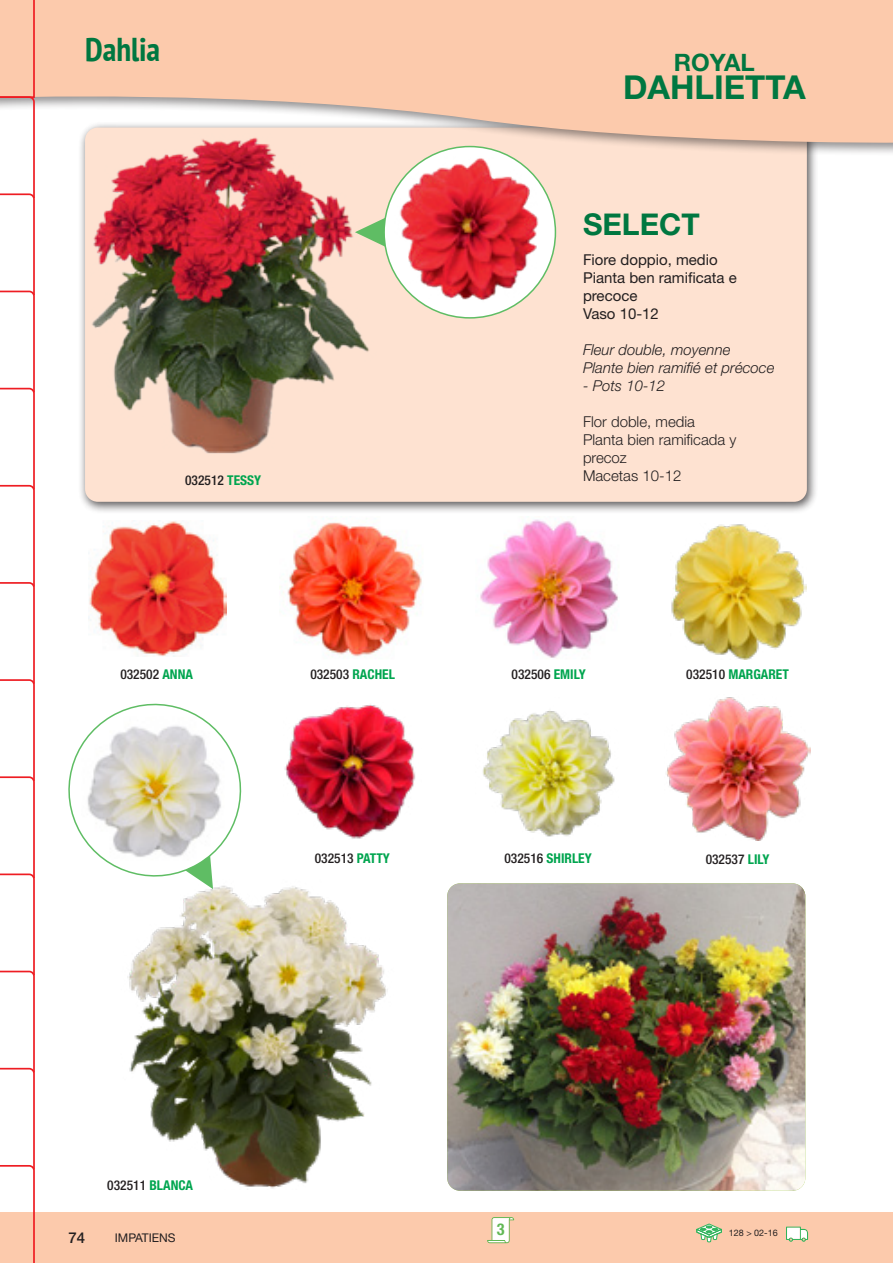
<style>
.page{position:relative;width:893px;height:1263px;background:#fff}
.page>*{position:absolute;margin:0;border:0;box-sizing:border-box;transform-origin:0 0}
.t1{font:700 33px "Helvetica Neue LT Std";color:#007740}
.t2{font:700 condensed 33px "PT Sans";color:#007740}
.t3{font:700 30px "Helvetica Neue LT Std";color:#007740}
.t4{font:700 24px "Helvetica Neue LT Std";color:#007740}
.Dida{font:700 condensed 16.35px "Helvetica Neue LT Std";color:#61b854}
.t5{font:italic 300 15px "Helvetica Neue LT Std";color:#231f20}
.t6{font:300 15px/18px "Helvetica Neue LT Std";color:#231f20}
.t7{font:15px/18px "Helvetica Neue LT Std";color:#231f20}
.t8{font:500 15px "Helvetica Neue LT Std";color:#231f20}
.Dida-2{font:500 condensed 13.5px "Helvetica Neue LT Std";color:#231f20}
.Dida-3{font:700 condensed 13.5px "Helvetica Neue LT Std";color:#00a54f}
.t9{font:12px "Helvetica Neue LT Std";color:#231f20}
.t10{font:9px "Helvetica Neue LT Std";color:#231f20}
.s1{font-weight:700;color:#00a54f}
.s2{font-weight:500;color:#231f20}
</style>
<div class="page">
<div style="left:78px;top:121px;width:740px;height:392px;background:#231f20;opacity:.75"></div>
<div style="left:85px;top:128px;width:722px;height:374px;background:#fee2d1;border-radius:13px"></div>
<div style="left:0;top:1212px;width:893px;height:51px;background:#fccaac"></div>
<div style="left:0;top:0;width:893px;height:156px;background:#231f20;opacity:.5"></div>
<svg style="left:36px;top:0;width:857px;height:144px;background:#f8ccb2"></svg>
<svg style="left:487px;top:1217px;width:27px;height:26px"></svg>
<svg style="left:696px;top:1223px;width:26px;height:20px"></svg>
<svg style="left:786px;top:1226px;width:22px;height:16px"></svg>
<img style="left:127px;top:886px;width:261px;height:303px">
<img style="left:77px;top:133px;width:308px;height:324px">
<img style="left:480px;top:519px;width:138px;height:139px">
<img style="left:482px;top:711px;width:133px;height:126px">
<img style="left:666px;top:697px;width:145px;height:144px">
<img style="left:671px;top:524px;width:136px;height:136px">
<img style="left:88px;top:521px;width:138px;height:135px">
<img style="left:279px;top:522px;width:144px;height:135px">
<img style="left:284px;top:704px;width:131px;height:135px">
<img style="left:447px;top:883px;width:358px;height:308px">
<div style="left:384px;top:147px;width:171px;height:171px;background:#fff;border-radius:50%"></div>
<img style="left:394px;top:156px;width:147px;height:147px">
<svg style="left:355px;top:218px;width:30px;height:29px"></svg>
<svg style="left:68px;top:703px;width:187px;height:186px"></svg>
<svg style="left:0;top:0;width:36px;height:1263px"></svg>
<p class="t2" style="left:85px;top:28px;width:77px">Dahlia</p>
<p class="Dida-2" style="left:185px;top:472px;width:78px">032512 <span class="s1">TESSY</span></p>
<p class="Dida-2" style="left:120px;top:666px;width:74px">032502 <span class="s1">ANNA</span></p>
<p class="Dida-2" style="left:310px;top:666px;width:86px">032503 <span class="s1">RACHEL</span></p>
<p class="Dida-2" style="left:315px;top:850px;width:77px">032513 <span class="s1">PATTY</span></p>
<p class="t4" style="left:674px;top:47px;width:82px">ROYAL</p>
<p class="t1" style="left:623px;top:67px;width:184px">DAHLIETTA</p>
<p class="t3" style="left:583px;top:205px;width:118px">SELECT</p>
<p class="t7" style="left:583px;top:251px;width:155px">Fiore doppio, medio<br>Pianta ben ramificata e precoce</p>
<p class="t7" style="left:583px;top:305px;width:77px">Vaso 10-12</p>
<p class="t5" style="left:583px;top:341px;width:149px">Fleur double, moyenne</p>
<p class="t5" style="left:583px;top:359px;width:193px">Plante bien ramifié et précoce</p>
<p class="t5" style="left:583px;top:377px;width:84px">- Pots 10-12</p>
<p class="t6" style="left:583px;top:413px;width:113px">Flor doble, media</p>
<p class="t6" style="left:583px;top:431px;width:155px">Planta bien ramificada y precoz</p>
<p class="t6" style="left:583px;top:467px;width:100px">Macetas 10-12</p>
<p class="Dida-2" style="left:512px;top:666px;width:76px">032506 <span class="s1">EMILY</span></p>
<p class="Dida-3" style="left:504px;top:850px;width:89px"><span class="s2">032516</span> SHIRLEY</p>
<p class="Dida-3" style="left:686px;top:666px;width:104px"><span class="s2">032510</span> MARGARET</p>
<p class="Dida-2" style="left:706px;top:852px;width:65px">032537 <span class="s1">LILY</span></p>
<p class="Dida-2" style="left:107px;top:1177px;width:87px">032511 <span class="s1">BLANCA</span></p>
<p class="t8" style="left:68px;top:1228px;width:18px">74</p>
<p class="t9" style="left:115px;top:1230px;width:62px">IMPATIENS</p>
<p class="Dida" style="left:497px;top:1219px;width:9px">3</p>
<p class="t10" style="left:729px;top:1228px;width:50px">128 &gt; 02-16</p>
</div>
